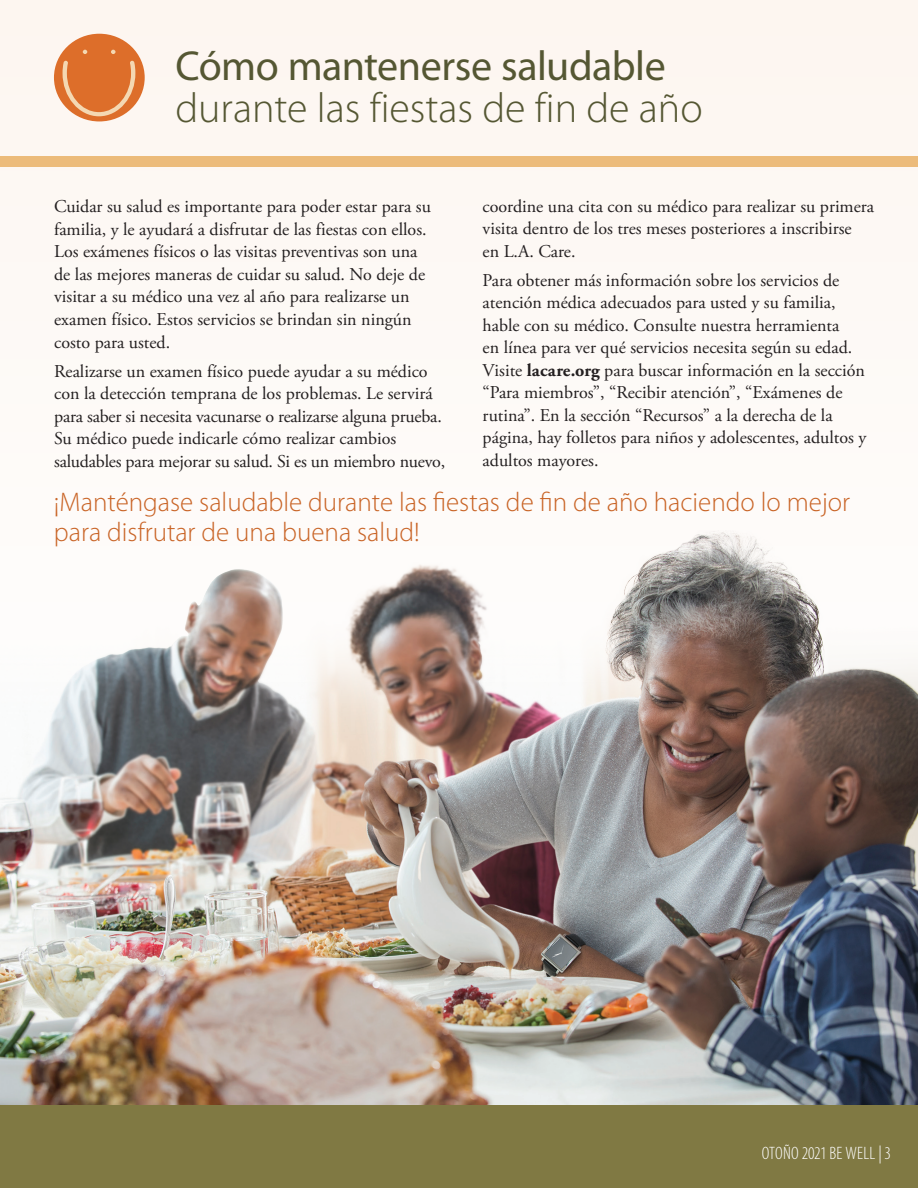
<style>
.page{position:relative;width:918px;height:1188px;background:#fff}
.page>*{position:absolute;margin:0;border:0;box-sizing:border-box;transform-origin:0 0}
.t1{font:300 42px/42px "Myriad Pro";color:#555733}
.t2{font:300 27px/30px "Myriad Pro";color:#c96426}
.t3{font:18px/22.5px "Adobe Garamond Pro";color:#231f20}
.t4{font:300 condensed 18px "Myriad Pro";letter-spacing:.015em;color:#fff}
.s1{font-weight:400}
.s2{font-weight:700}
</style>
<div class="page">
<div style="left:0;top:0;width:918px;height:873px;background:#fdf6f0"></div>
<div style="left:0;top:157px;width:918px;height:10px;background:#ecbb7b"></div>
<img style="left:0;top:532px;width:918px;height:573px">
<div style="left:0;top:1105px;width:918px;height:83px;background:#807943"></div>
<div style="left:54px;top:34px;width:91px;height:87px;background:#dd6e2a;border-radius:50%"></div>
<svg style="left:63px;top:61px;width:72px;height:55px"></svg>
<svg style="left:83px;top:50px;width:4px;height:4px"></svg>
<svg style="left:111px;top:50px;width:5px;height:4px"></svg>
<h2 class="t1" style="left:175px;top:46px;width:529px"><span class="s1">Cómo mantenerse saludable </span>durante las fiestas de fin de año</h2>
<p class="t3" style="left:483px;top:195px;width:393px">coordine una cita con su médico para realizar su primera visita dentro de los tres meses posteriores a inscribirse<br>en L.A. Care.</p>
<p class="t3" style="left:483px;top:270px;width:385px">Para obtener más información sobre los servicios de atención médica adecuados para usted y su familia, hable con su médico. Consulte nuestra herramienta<br>en línea para ver qué servicios necesita según su edad.<br>Visite <span class="s2">lacare.org</span> para buscar información en la sección “Para miembros”, “Recibir atención”, “Exámenes de rutina”. En la sección “Recursos” a la derecha de la página, hay folletos para niños y adolescentes, adultos y adultos mayores.</p>
<p class="t2" style="left:54px;top:487px;width:798px">¡Manténgase saludable durante las fiestas de fin de año haciendo lo mejor para disfrutar de una buena salud!</p>
<p class="t3" style="left:54px;top:196px;width:378px">Cuidar su salud es importante para poder estar para su familia, y le ayudará a disfrutar de las fiestas con ellos.<br>Los exámenes físicos o las visitas preventivas son una de las mejores maneras de cuidar su salud. No deje de visitar a su médico una vez al año para realizarse un examen físico. Estos servicios se brindan sin ningún costo para usted.</p>
<p class="t3" style="left:54px;top:360px;width:393px">Realizarse un examen físico puede ayudar a su médico con la detección temprana de los problemas. Le servirá para saber si necesita vacunarse o realizarse alguna prueba.<br>Su médico puede indicarle cómo realizar cambios saludables para mejorar su salud. Si es un miembro nuevo,</p>
<p class="t4" style="left:762px;top:1144px;width:131px">OTOÑO 2021 BE WELL | 3</p>
</div>
